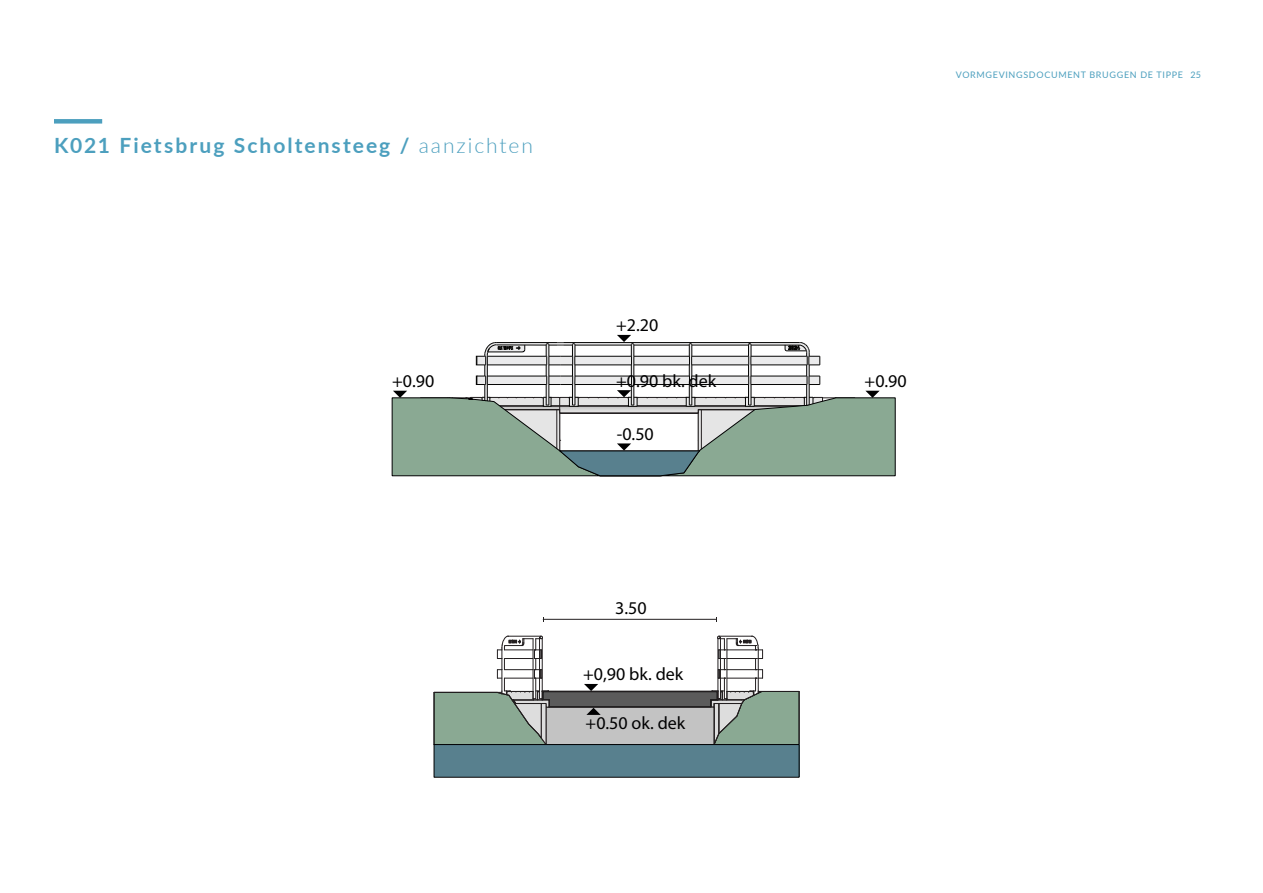
<style>
.page{position:relative;width:1263px;height:893px;background:#fff}
.page>*{position:absolute;margin:0;border:0;box-sizing:border-box;transform-origin:0 0}
.MAAN_text1{font:700 21px "Lato";letter-spacing:.095em;color:#4c9fbe}
.t1{font:18px "Myriad Pro";color:#000001}
.t2{font:9px "Lato";letter-spacing:.075em;color:#4c9fbe}
.s1{font-weight:300}
</style>
<div class="page">
<div style="left:54px;top:119px;width:48px;height:5px;background:#4c9fbe"></div>
<svg style="left:392px;top:335px;width:503px;height:141px"></svg>
<hr style="left:799px;top:691px;width:1px;height:53px;background:#231f20">
<div style="left:434px;top:744px;width:365px;height:33px;background:#58808e"></div>
<svg style="left:434px;top:636px;width:365px;height:112px"></svg>
<hr style="left:543px;top:619px;width:173px;height:1px;background:#231f20">
<p class="MAAN_text1" style="left:54px;top:130px;width:480px">K021 Fietsbrug Scholtensteeg / <span class="s1">aanzichten</span></p>
<p class="t2" style="left:956px;top:68px;width:247px">VORMGEVINGSDOCUMENT BRUGGEN DE TIPPE 25</p>
<p class="t1" style="left:616px;top:314px;width:44px">+2.20</p>
<p class="t1" style="left:616px;top:369px;width:102px">+0.90 bk. dek</p>
<p class="t1" style="left:392px;top:370px;width:44px">+0.90</p>
<p class="t1" style="left:865px;top:370px;width:44px">+0.90</p>
<p class="t1" style="left:617px;top:423px;width:38px">-0.50</p>
<p class="t1" style="left:615px;top:597px;width:33px">3.50</p>
<p class="t1" style="left:583px;top:663px;width:102px">+0,90 bk. dek</p>
<p class="t1" style="left:586px;top:712px;width:101px">+0.50 ok. dek</p>
</div>
